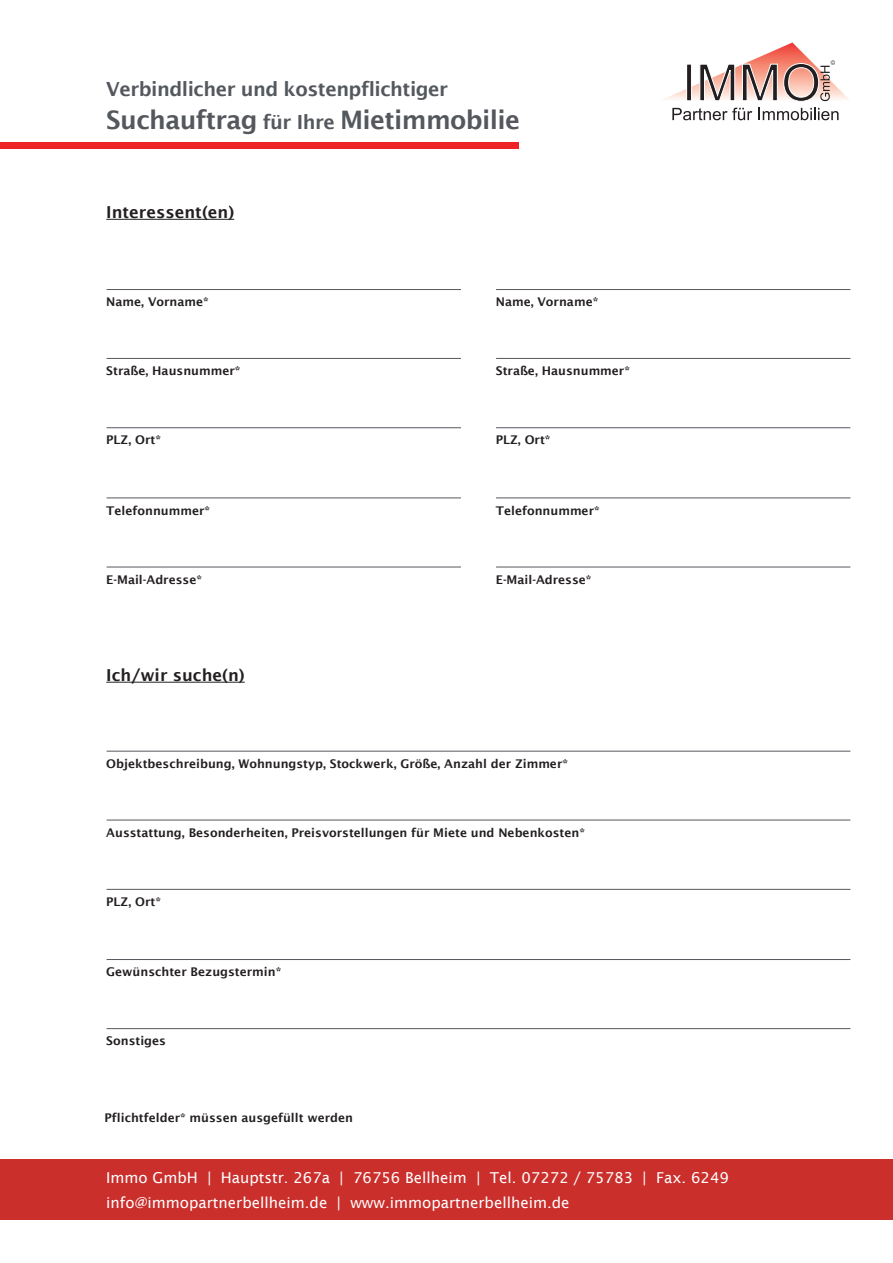
<style>
.page{position:relative;width:893px;height:1263px;background:#fff}
.page>*{position:absolute;margin:0;border:0;box-sizing:border-box;transform-origin:0 0}
.t1{font:600 25.5px "Lucida Sans";letter-spacing:-.025em;color:#54585d}
.t2{font:600 19.5px "Lucida Sans";letter-spacing:-.025em;color:#54585d}
.t3{font:600 16.5px "Lucida Sans";color:#231f20}
.t4{font:15px/25.5px "Lucida Sans";color:#fff}
.t5{font:600 12px "Lucida Sans";color:#231f20}
.s1{font-size:19.5px}
</style>
<div class="page">
<div style="left:0;top:1159px;width:893px;height:61px;background:#ca2f2c"></div>
<svg style="left:672px;top:108px;width:80px;height:12px"></svg>
<svg style="left:758px;top:108px;width:81px;height:12px"></svg>
<svg style="left:663px;top:43px;width:186px;height:59px"></svg>
<hr style="left:107px;top:289px;width:354px;height:1px;background:#54585d">
<div style="left:0;top:142px;width:519px;height:7px;background:#ee2325"></div>
<hr style="left:106px;top:219px;width:128px;height:1px;background:#231f20">
<hr style="left:107px;top:358px;width:354px;height:1px;background:#54585d">
<hr style="left:107px;top:427px;width:354px;height:1px;background:#54585d">
<hr style="left:107px;top:497px;width:354px;height:1px;background:#54585d">
<hr style="left:107px;top:567px;width:354px;height:1px;background:#54585d">
<hr style="left:496px;top:289px;width:354px;height:1px;background:#54585d">
<hr style="left:496px;top:358px;width:354px;height:1px;background:#54585d">
<hr style="left:496px;top:427px;width:354px;height:1px;background:#54585d">
<hr style="left:496px;top:497px;width:354px;height:1px;background:#54585d">
<hr style="left:496px;top:567px;width:354px;height:1px;background:#54585d">
<hr style="left:106px;top:682px;width:139px;height:1px;background:#231f20">
<hr style="left:107px;top:751px;width:743px;height:1px;background:#54585d">
<hr style="left:107px;top:820px;width:743px;height:1px;background:#54585d">
<hr style="left:107px;top:889px;width:743px;height:1px;background:#54585d">
<hr style="left:107px;top:959px;width:743px;height:1px;background:#54585d">
<hr style="left:107px;top:1028px;width:743px;height:1px;background:#54585d">
<h2 class="t2" style="left:106px;top:78px;width:343px">Verbindlicher und kostenpflichtiger</h2>
<h1 class="t1" style="left:106px;top:105px;width:415px">Suchauftrag <span class="s1">für Ihre</span> Mietimmobilie</h1>
<h3 class="t3" style="left:106px;top:202px;width:129px">Interessent(en)</h3>
<p class="t5" style="left:106px;top:295px;width:104px">Name, Vorname*</p>
<p class="t5" style="left:496px;top:295px;width:104px">Name, Vorname*</p>
<p class="t5" style="left:106px;top:364px;width:136px">Straße, Hausnummer*</p>
<p class="t5" style="left:496px;top:364px;width:136px">Straße, Hausnummer*</p>
<p class="t5" style="left:106px;top:433px;width:56px">PLZ, Ort*</p>
<p class="t5" style="left:496px;top:433px;width:56px">PLZ, Ort*</p>
<p class="t5" style="left:106px;top:503px;width:105px">Telefonnummer*</p>
<p class="t5" style="left:496px;top:503px;width:105px">Telefonnummer*</p>
<p class="t5" style="left:106px;top:572px;width:97px">E-Mail-Adresse*</p>
<p class="t5" style="left:496px;top:572px;width:97px">E-Mail-Adresse*</p>
<h3 class="t3" style="left:106px;top:665px;width:140px">Ich/wir suche(n)</h3>
<p class="t5" style="left:106px;top:757px;width:463px">Objektbeschreibung, Wohnungstyp, Stockwerk, Größe, Anzahl der Zimmer*</p>
<p class="t5" style="left:106px;top:825px;width:480px">Ausstattung, Besonderheiten, Preisvorstellungen für Miete und Nebenkosten*</p>
<p class="t5" style="left:106px;top:895px;width:56px">PLZ, Ort*</p>
<p class="t5" style="left:106px;top:965px;width:176px">Gewünschter Bezugstermin*</p>
<p class="t5" style="left:106px;top:1034px;width:61px">Sonstiges</p>
<p class="t5" style="left:105px;top:1111px;width:250px">Pflichtfelder* müssen ausgefüllt werden</p>
<p class="t4" style="left:106px;top:1165px;width:624px">Immo GmbH | Hauptstr. 267a | 76756 Bellheim | Tel. 07272 / 75783 | Fax. 6249 info@immopartnerbellheim.de | www.immopartnerbellheim.de</p>
</div>
